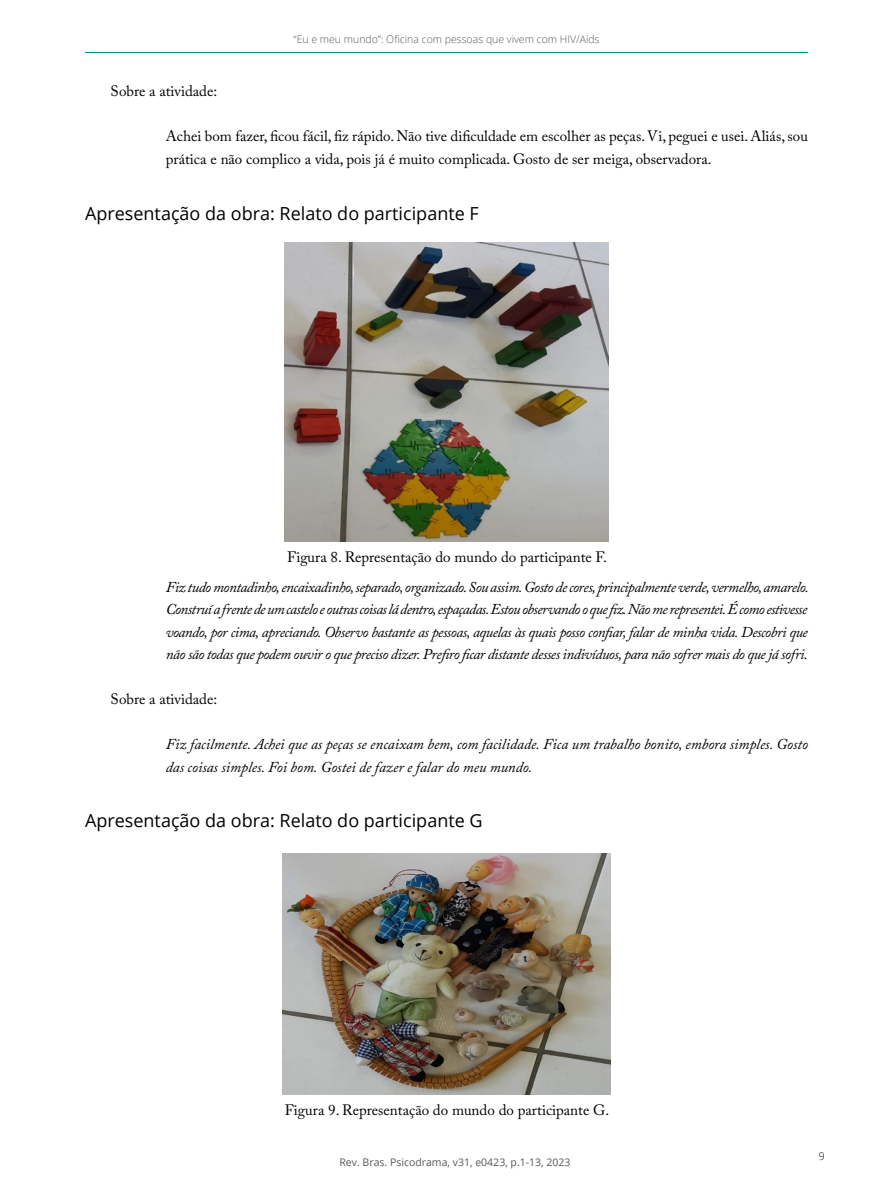
<style>
.page{position:relative;width:893px;height:1191px;background:#fff}
.page>*{position:absolute;margin:0;border:0;box-sizing:border-box;transform-origin:0 0}
.t1{font:18px "Open Sans";color:#000}
.t2{font:italic 15px/22.5px "Adobe Caslon Pro";color:#000;text-align:justify}
.t3{font:15px/22.5px "Adobe Caslon Pro";color:#000}
.t4{font:300 10.5px "Open Sans";color:#58595b}
.t5{font:10.5px "Open Sans";color:#58595b}
.t6{font:300 10.5px "Open Sans";color:#000}
</style>
<div class="page">
<hr style="left:85px;top:52px;width:723px;height:1px;background:#008e77">
<img style="left:284px;top:242px;width:325px;height:299px">
<img style="left:282px;top:854px;width:328px;height:240px">
<p class="t4" style="left:294px;top:32px;width:307px">“Eu e meu mundo”: Oficina com pessoas que vivem com HIV/Aids</p>
<p class="t3" style="left:111px;top:80px;width:108px">Sobre a atividade:</p>
<p class="t3" style="left:166px;top:125px;width:644px">Achei bom fazer, ficou fácil, fiz rápido. Não tive dificuldade em escolher as peças. Vi, peguei e usei. Aliás, sou prática e não complico a vida, pois já é muito complicada. Gosto de ser meiga, observadora.</p>
<p class="t1" style="left:85px;top:201px;width:395px">Apresentação da obra: Relato do participante F</p>
<p class="t3" style="left:287px;top:545px;width:321px">Figura 8. Representação do mundo do participante F.</p>
<p class="t2" style="left:166px;top:575px;width:644px">Fiz tudo montadinho, encaixadinho, separado, organizado. Sou assim. Gosto de cores, principalmente verde, vermelho, amarelo.<br>Construí a frente de um castelo e outras coisas lá dentro, espaçadas. Estou observando o que fiz. Não me representei. É como estivesse voando, por cima, apreciando. Observo bastante as pessoas, aquelas às quais posso confiar, falar de minha vida. Descobri que não são todas que podem ouvir o que preciso dizer. Prefiro ficar distante desses indivíduos, para não sofrer mais do que já sofri.</p>
<p class="t3" style="left:111px;top:687px;width:108px">Sobre a atividade:</p>
<p class="t2" style="left:166px;top:732px;width:644px">Fiz facilmente. Achei que as peças se encaixam bem, com facilidade. Fica um trabalho bonito, embora simples. Gosto das coisas simples. Foi bom. Gostei de fazer e falar do meu mundo.</p>
<p class="t1" style="left:85px;top:808px;width:399px">Apresentação da obra: Relato do participante G</p>
<p class="t3" style="left:285px;top:1099px;width:326px">Figura 9. Representação do mundo do participante G.</p>
<p class="t5" style="left:339px;top:1154px;width:233px">Rev. Bras. Psicodrama, v31, e0423, p.1-13, 2023</p>
<p class="t6" style="left:819px;top:1148px;width:7px">9</p>
</div>
